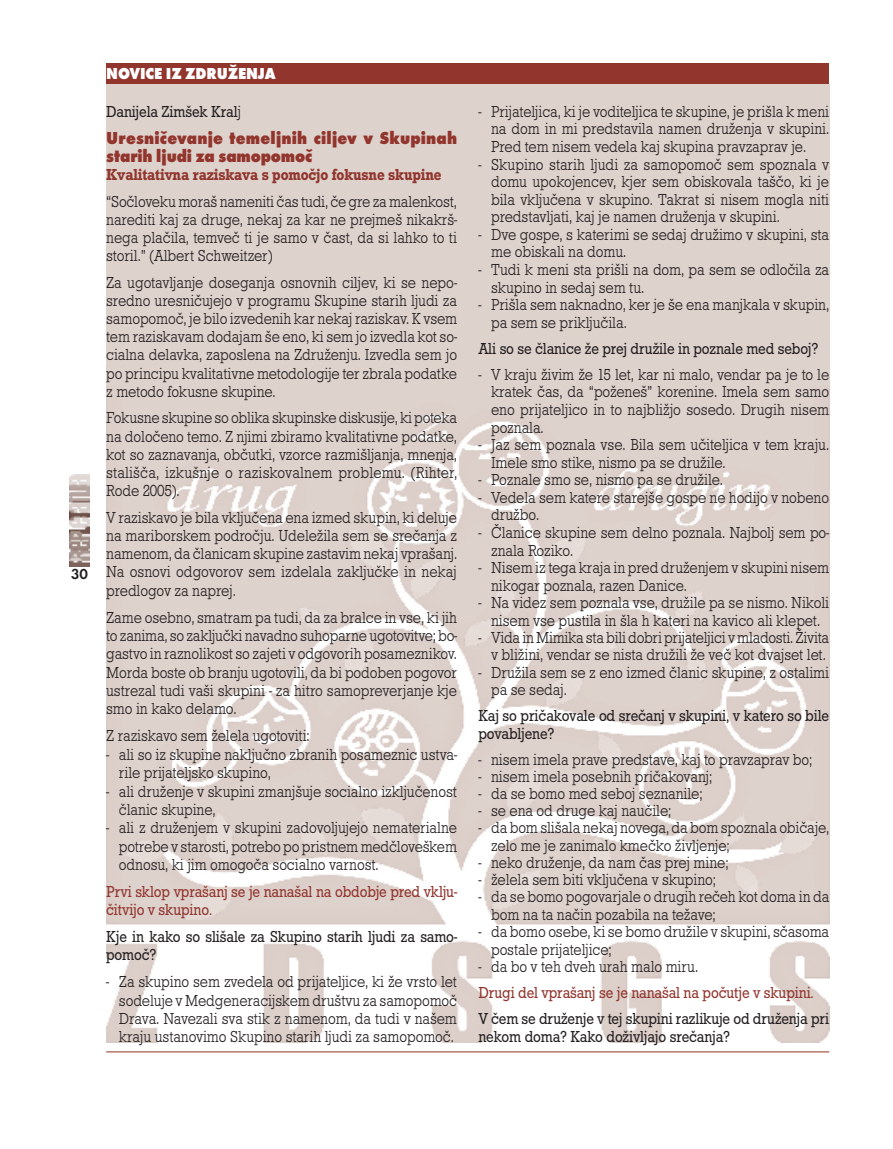
<style>
.page{position:relative;width:893px;height:1149px;background:#fff}
.page>*{position:absolute;margin:0;border:0;box-sizing:border-box;transform-origin:0 0}
.Tekst_osnovni{font:700 18px/18.1px "Futura TEE Extr";letter-spacing:.01em;color:#91352d;scale:.9 1}
.Tekst_osnovni-2{font:16.5px/17.5px "Roctus TEE Ligh";letter-spacing:-.01em;color:#231f20;scale:.9 1}
.Tekst_osnovni-3{font:16.5px/18.3px "Roctus TEE";letter-spacing:-.01em;color:#231f20;scale:.9 1}
.Tekst_osnovni-4{font:16.5px/18.3px "Roctus TEE";letter-spacing:-.01em;color:#91352d;scale:.9 1}
.Tekst_osnovni-5{font:500 16.5px "Roctus TEE";letter-spacing:-.01em;color:#91352d;scale:.9 1}
.Tekst_naslov{font:700 16.5px "Futura TEE Extr";letter-spacing:-.01em;color:#fff;scale:.9 1}
.t1{font:600 15px "Futura TEE";color:#231f20}
.s1{font-family:"Roctus TEE Ligh"}
</style>
<div class="page">
<hr style="left:106px;top:1050px;width:723px;height:2px;background:#b47667">
<img style="left:70px;top:474px;width:19px;height:92px">
<img style="left:106px;top:84px;width:723px;height:958px">
<div style="left:106px;top:64px;width:723px;height:20px;background:#91352d"></div>
<p class="t1" style="left:71px;top:565px;width:19px">30</p>
<p class="Tekst_naslov" style="left:106px;top:64px;width:190px">NOVICE IZ ZDRUŽENJA</p>
<p class="Tekst_osnovni-3" style="left:106px;top:102px;width:152px">Danijela Zimšek Kral<span class="s1">j</span></p>
<p class="Tekst_osnovni" style="left:106px;top:128px;width:392px">Uresničevanje temeljnih ciljev v Skupinah starih ljudi za samopomoč</p>
<p class="Tekst_osnovni-5" style="left:106px;top:165px;width:374px">Kvalitativna raziskava s pomočjo fokusne skupine</p>
<p class="Tekst_osnovni-2" style="left:106px;top:192px;width:391px;line-height:18.1px;text-align:justify">“Sočloveku moraš nameniti čas tudi, če gre za malenkost, narediti kaj za druge, nekaj za kar ne prejmeš nikakrš&shy;nega plačila, temveč ti je samo v čast, da si lahko to ti storil.” (Albert Schweitzer)</p>
<p class="Tekst_osnovni-2" style="left:106px;top:273px;width:392px;line-height:18.1px;text-align:justify">Za ugotavljanje doseganja osnovnih ciljev, ki se nepo&shy;sredno uresničujejo v programu Skupine starih ljudi za samopomoč, je bilo izvedenih kar nekaj raziskav. K vsem tem raziskavam dodajam še eno, ki sem jo izvedla kot so&shy;cialna delavka, zaposlena na Združenju. Izvedla sem jo po principu kvalitativne metodologije ter zbrala podatke z metodo fokusne skupine.</p>
<p class="Tekst_osnovni-2" style="left:106px;top:409px;width:392px;line-height:18.1px;text-align:justify">Fokusne skupine so oblika skupinske diskusije, ki poteka na določeno temo. Z njimi zbiramo kvalitativne podatke, kot so zaznavanja, občutki, vzorce razmišljanja, mnenja, stališča, izkušnje o raziskovalnem problemu. (Rihter, Rode 2005).</p>
<p class="Tekst_osnovni-2" style="left:106px;top:508px;width:391px;line-height:18.3px;text-align:justify">V raziskavo je bila vključena ena izmed skupin, ki deluje na mariborskem področju. Udeležila sem se srečanja z namenom, da članicam skupine zastavim nekaj vprašanj.<br>Na osnovi odgovorov sem izdelala zaključke in nekaj predlogov za naprej.</p>
<p class="Tekst_osnovni-2" style="left:106px;top:608px;width:391px;line-height:18.3px;text-align:justify">Zame osebno, smatram pa tudi, da za bralce in vse, ki jih to zanima, so zaključki navadno suhoparne ugotovitve; bo&shy;gastvo in raznolikost so zajeti v odgovorih posameznikov.<br>Morda boste ob branju ugotovili, da bi podoben pogovor ustrezal tudi vaši skupini - za hitro samopreverjanje kje smo in kako delamo.</p>
<p class="Tekst_osnovni-2" style="left:106px;top:726px;width:228px">Z raziskavo sem želela ugotoviti:</p>
<p class="Tekst_osnovni-2" style="left:119px;top:744px;width:377px;line-height:18.5px;text-indent:-13px">- ali so iz skupine naključno zbranih posameznic ustva&shy;rile prijateljsko skupino,</p>
<p class="Tekst_osnovni-2" style="left:119px;top:781px;width:377px;line-height:18.5px;text-indent:-13px">- ali druženje v skupini zmanjšuje socialno izključenost članic skupine,</p>
<p class="Tekst_osnovni-2" style="left:119px;top:818px;width:377px;line-height:18.3px;text-align:justify;text-indent:-13px">- ali z druženjem v skupini zadovoljujejo nematerialne potrebe v starosti, potrebo po pristnem medčloveškem odnosu, ki jim omogoča socialno varnost.</p>
<p class="Tekst_osnovni-4" style="left:106px;top:882px;width:391px">Prvi sklop vprašanj se je nanašal na obdobje pred vklju&shy;čitvijo v skupino.</p>
<p class="Tekst_osnovni-3" style="left:106px;top:927px;width:391px">Kje in kako so slišale za Skupino starih ljudi za samo&shy;pomoč?</p>
<p class="Tekst_osnovni-2" style="left:119px;top:972px;width:377px;line-height:18.3px;text-align:justify;text-indent:-13px">- Za skupino sem zvedela od prijateljice, ki že vrsto let sodeluje v Medgeneracijskem društvu za samopomoč Drava. Navezali sva stik z namenom, da tudi v našem kraju ustanovimo Skupino starih ljudi za samopomoč.</p>
<p class="Tekst_osnovni-2" style="left:491px;top:103px;width:377px;text-align:justify;text-indent:-13px">- Prijateljica, ki je voditeljica te skupine, je prišla k meni na dom in mi predstavila namen druženja v skupini.<br>Pred tem nisem vedela kaj skupina pravzaprav je.</p>
<p class="Tekst_osnovni-2" style="left:491px;top:155px;width:377px;text-align:justify;text-indent:-13px">- Skupino starih ljudi za samopomoč sem spoznala v domu upokojencev, kjer sem obiskovala taščo, ki je bila vključena v skupino. Takrat si nisem mogla niti predstavljati, kaj je namen druženja v skupini.</p>
<p class="Tekst_osnovni-2" style="left:491px;top:226px;width:377px;text-indent:-13px">- Dve gospe, s katerimi se sedaj družimo v skupini, sta me obiskali na domu.</p>
<p class="Tekst_osnovni-2" style="left:491px;top:261px;width:377px;text-indent:-13px">- Tudi k meni sta prišli na dom, pa sem se odločila za skupino in sedaj sem tu.</p>
<p class="Tekst_osnovni-2" style="left:491px;top:296px;width:377px;text-indent:-13px">- Prišla sem naknadno, ker je še ena manjkala v skupin, pa sem se priključila.</p>
<p class="Tekst_osnovni-3" style="left:478px;top:339px;width:379px">Ali so se članice že prej družile in poznale med seboj?</p>
<p class="Tekst_osnovni-2" style="left:491px;top:365px;width:377px;text-align:justify;text-indent:-13px">- V kraju živim že 15 let, kar ni malo, vendar pa je to le kratek čas, da “poženeš” korenine. Imela sem samo eno prijateljico in to najbližjo sosedo. Drugih nisem poznala.</p>
<p class="Tekst_osnovni-2" style="left:491px;top:436px;width:377px;text-indent:-13px">- Jaz sem poznala vse. Bila sem učiteljica v tem kraju.<br>Imele smo stike, nismo pa se družile.</p>
<p class="Tekst_osnovni-2" style="left:478px;top:471px;width:273px">- Poznale smo se, nismo pa se družile.</p>
<p class="Tekst_osnovni-2" style="left:491px;top:488px;width:377px;text-indent:-13px">- Vedela sem katere starejše gospe ne hodijo v nobeno družbo.</p>
<p class="Tekst_osnovni-2" style="left:491px;top:523px;width:377px;text-indent:-13px">- Članice skupine sem delno poznala. Najbolj sem po&shy;znala Roziko.</p>
<p class="Tekst_osnovni-2" style="left:491px;top:559px;width:377px;text-indent:-13px">- Nisem iz tega kraja in pred druženjem v skupini nisem nikogar poznala, razen Danice.</p>
<p class="Tekst_osnovni-2" style="left:478px;top:594px;width:391px;text-align:center">- Na videz sem poznala vse, družile pa se nismo. Nikoli nisem vse pustila in šla h kateri na kavico ali klepet.</p>
<p class="Tekst_osnovni-2" style="left:478px;top:629px;width:391px;text-align:center">- Vida in Mimika sta bili dobri prijateljici v mladosti. Živita v bližini, vendar se nista družili že več kot dvajset let.</p>
<p class="Tekst_osnovni-2" style="left:491px;top:663px;width:377px;text-indent:-13px">- Družila sem se z eno izmed članic skupine, z ostalimi pa se sedaj.</p>
<p class="Tekst_osnovni-3" style="left:478px;top:707px;width:391px;line-height:17.4px">Kaj so pričakovale od srečanj v skupini, v katero so bile povabljene?</p>
<p class="Tekst_osnovni-2" style="left:478px;top:750px;width:373px">- nisem imela prave predstave, kaj to pravzaprav bo;</p>
<p class="Tekst_osnovni-2" style="left:478px;top:767px;width:261px">- nisem imela posebnih pričakovanj;</p>
<p class="Tekst_osnovni-2" style="left:478px;top:784px;width:251px">- da se bomo med seboj seznanile;</p>
<p class="Tekst_osnovni-2" style="left:478px;top:801px;width:216px">- se ena od druge kaj naučile;</p>
<p class="Tekst_osnovni-2" style="left:491px;top:819px;width:377px;text-indent:-13px">- da bom slišala nekaj novega, da bom spoznala običaje, zelo me je zanimalo kmečko življenje;</p>
<p class="Tekst_osnovni-2" style="left:478px;top:853px;width:279px">- neko druženje, da nam čas prej mine;</p>
<p class="Tekst_osnovni-2" style="left:478px;top:870px;width:266px">- želela sem biti vključena v skupino;</p>
<p class="Tekst_osnovni-2" style="left:491px;top:888px;width:377px;text-indent:-13px">- da se bomo pogovarjale o drugih rečeh kot doma in da bom na ta način pozabila na težave;</p>
<p class="Tekst_osnovni-2" style="left:491px;top:922px;width:377px;text-indent:-13px">- da bomo osebe, ki se bomo družile v skupini, sčasoma postale prijateljice;</p>
<p class="Tekst_osnovni-2" style="left:478px;top:957px;width:246px">- da bo v teh dveh urah malo miru.</p>
<p class="Tekst_osnovni-4" style="left:478px;top:983px;width:374px">Drugi del vprašanj se je nanašal na počutje v skupini.</p>
<p class="Tekst_osnovni-3" style="left:478px;top:1009px;width:391px;line-height:17.7px">V čem se druženje v tej skupini razlikuje od druženja pri nekom doma? Kako doživljajo srečanja?</p>
</div>
